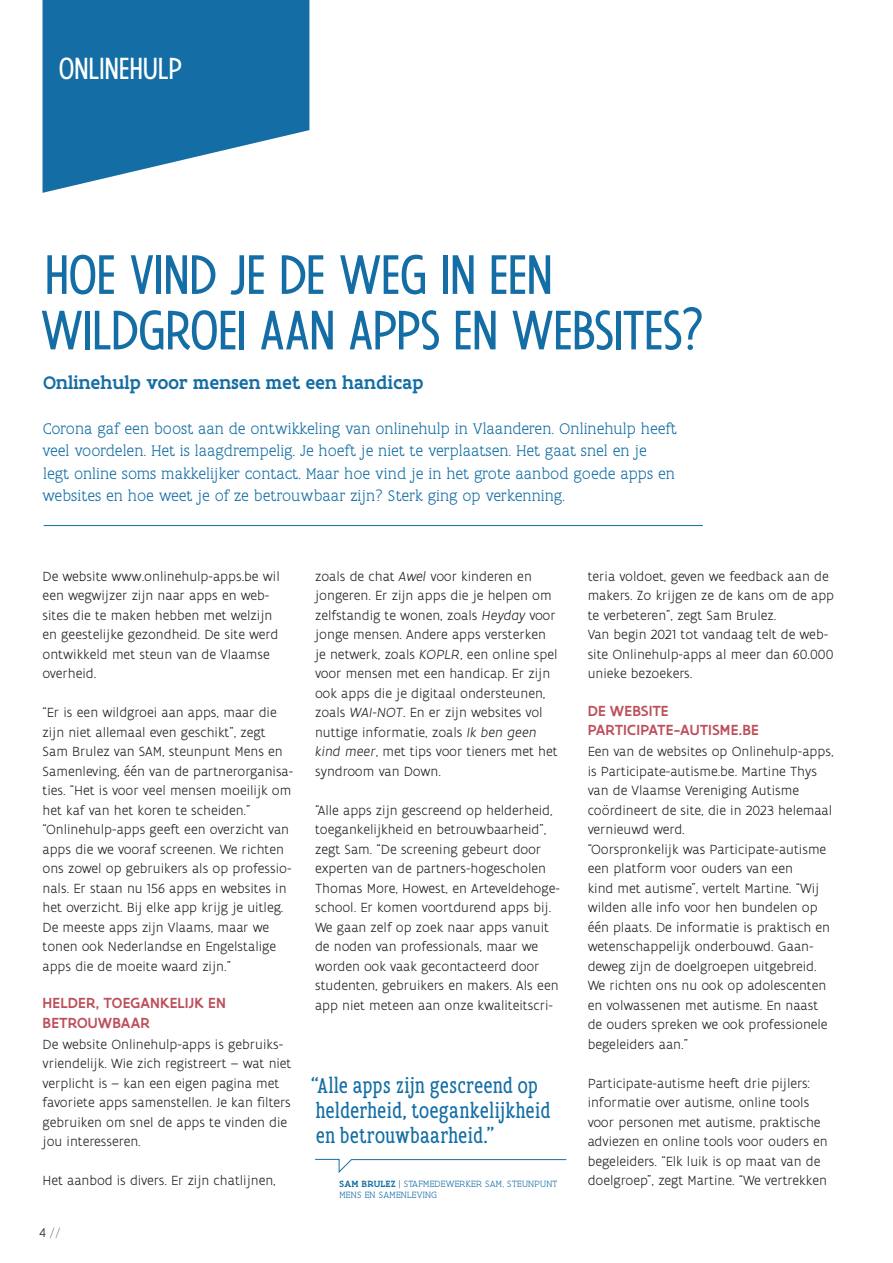
<style>
.page{position:relative;width:893px;height:1263px;background:#fff}
.page>*{position:absolute;margin:0;border:0;box-sizing:border-box;transform-origin:0 0}
.ART_Titel{font:condensed 60px/55.5px "Flanders Art Sans Pro";letter-spacing:-.02em;color:#146ea5}
.ART_Titel-2{font:condensed 33px "Flanders Art Sans Pro";letter-spacing:-.01em;color:#fff}
.Quote_Negatief{font:condensed 23.1px/25.2px "Flanders Art Serif Pro";letter-spacing:-.01em;color:#146ea5}
.ART_Intro{font:500 19.5px "Flanders Art Serif Pro";color:#146ea5}
.ART_Intro-2{font:300 16.5px/22.5px "Flanders Art Serif Pro";color:#146ea5}
.ART_Subtitel{font:500 15.75px/19.5px "Flanders Art Sans";letter-spacing:.01em;color:#bd4f5b}
.ART_Body{font:300 14.25px/19.5px "Flanders Art Sans";color:#231f20}
.t1{font:100 13.5px "Flanders Art Sans Pro";color:#231f20}
.Quote_Negatief_Naam{font:300 9.75px/10.5px "Flanders Art Serif Pro";letter-spacing:.02em;color:#146ea5}
.s1{font-family:"Flanders Art Sans";font-weight:300}
.s2{font-style:italic}
.s3{font-weight:500}
</style>
<div class="page">
<hr style="left:44px;top:525px;width:659px;height:1px;background:#146ea5">
<svg style="left:43px;top:0;width:266px;height:193px;fill:#146ea5"></svg>
<svg style="left:315px;top:1158px;width:252px;height:15px"></svg>
<p class="ART_Titel-2" style="left:59px;top:49px;width:125px">ONLINEHULP</p>
<p class="ART_Titel" style="left:40px;top:248px;width:667px">HOE VIND JE DE WEG IN EEN<br>WILDGROEI AAN APPS EN WEBSITES?</p>
<p class="ART_Intro" style="left:43px;top:370px;width:382px">Onlinehulp voor mensen met een handicap</p>
<p class="ART_Intro-2" style="left:42px;top:418px;width:636px">Corona gaf een boost aan de ontwikkeling van onlinehulp in Vlaanderen. Onlinehulp heeft veel voordelen. Het is laagdrempelig. Je hoeft je niet te verplaatsen. Het gaat snel en je legt online soms makkelijker contact. Maar hoe vind je in het grote aanbod goede apps en websites en hoe weet je of ze betrouwbaar zijn? Sterk ging op verkenning.</p>
<p class="ART_Body" style="left:43px;top:566px;width:239px">De website www.onlinehulp-apps.be wil een wegwijzer zijn naar apps en web&shy;sites die te maken hebben met welzijn en geestelijke gezondheid. De site werd ontwikkeld met steun van de Vlaamse overheid.</p>
<p class="ART_Body" style="left:43px;top:703px;width:252px">“Er is een wildgroei aan apps, maar die zijn niet allemaal even geschikt”, zegt Sam Brulez van SAM, steunpunt Mens en Samenleving, één van de partnerorganisa&shy;ties. “Het is voor veel mensen moeilijk om het kaf van het koren te scheiden.”</p>
<p class="ART_Body" style="left:43px;top:820px;width:251px">“Onlinehulp-apps geeft een overzicht van apps die we vooraf screenen. We richten ons zowel op gebruikers als op professio&shy;nals. Er staan nu 156 apps en websites in het overzicht. Bij elke app krijg je uitleg.<br>De meeste apps zijn Vlaams, maar we tonen ook Nederlandse en Engelstalige apps die de moeite waard zijn.”</p>
<p class="ART_Subtitel" style="left:43px;top:993px;width:185px">HELDER, TOEGANKELIJK EN<br>BETROUWBAAR</p>
<p class="ART_Body" style="left:43px;top:1034px;width:250px">De website Onlinehulp-apps is gebruiks&shy;vriendelijk. Wie zich registreert – wat niet verplicht is – kan een eigen pagina met favoriete apps samenstellen. Je kan filters gebruiken om snel de apps te vinden die jou interesseren.</p>
<p class="ART_Body" style="left:43px;top:1171px;width:235px">Het aanbod is divers. Er zijn chatlijnen,</p>
<p class="t1" style="left:39px;top:1225px;width:23px"><span class="s1">4</span> //</p>
<p class="ART_Body" style="left:315px;top:566px;width:244px">zoals de chat <span class="s2">Awel</span> voor kinderen en jongeren. Er zijn apps die je helpen om zelfstandig te wonen, zoals <span class="s2">Heyday</span> voor jonge mensen. Andere apps versterken je netwerk, zoals <span class="s2">KOPLR</span>, een online spel voor mensen met een handicap. Er zijn ook apps die je digitaal ondersteunen, zoals <span class="s2">WAI-NOT</span>. En er zijn websites vol nuttige informatie, zoals <span class="s2">Ik ben geen kind meer</span>, met tips voor tieners met het syndroom van Down.</p>
<p class="ART_Body" style="left:315px;top:800px;width:246px">“Alle apps zijn gescreend op helderheid, toegankelijkheid en betrouwbaarheid”, zegt Sam. “De screening gebeurt door experten van de partners-hogescholen Thomas More, Howest, en Arteveldehoge&shy;school. Er komen voortdurend apps bij.</p>
<p class="ART_Body" style="left:315px;top:917px;width:245px">We gaan zelf op zoek naar apps vanuit de noden van professionals, maar we worden ook vaak gecontacteerd door studenten, gebruikers en makers. Als een app niet meteen aan onze kwaliteitscri-</p>
<p class="Quote_Negatief" style="left:311px;top:1073px;width:241px">“Alle apps zijn gescreend op helderheid, toegankelijkheid en betrouwbaarheid.”</p>
<p class="Quote_Negatief_Naam" style="left:340px;top:1179px;width:219px"><span class="s3">SAM BRULEZ</span> | STAFMEDEWERKER SAM, STEUNPUNT<br>MENS EN SAMENLEVING</p>
<p class="ART_Body" style="left:588px;top:566px;width:248px">teria voldoet, geven we feedback aan de makers. Zo krijgen ze de kans om de app te verbeteren”, zegt Sam Brulez.</p>
<p class="ART_Body" style="left:588px;top:625px;width:247px">Van begin 2021 tot vandaag telt de web&shy;site Onlinehulp-apps al meer dan 60.000 unieke bezoekers.</p>
<p class="ART_Subtitel" style="left:588px;top:701px;width:173px">DE WEBSITE<br>PARTICIPATE-AUTISME.BE</p>
<p class="ART_Body" style="left:588px;top:742px;width:247px">Een van de websites op Onlinehulp-apps, is Participate-autisme.be. Martine Thys van de Vlaamse Vereniging Autisme coördineert de site, die in 2023 helemaal vernieuwd werd.</p>
<p class="ART_Body" style="left:588px;top:839px;width:244px">“Oorspronkelijk was Participate-autisme een platform voor ouders van een<br>kind met autisme”, vertelt Martine. “Wij wilden alle info voor hen bundelen op één plaats. De informatie is praktisch en wetenschappelijk onderbouwd. Gaan&shy;deweg zijn de doelgroepen uitgebreid.<br>We richten ons nu ook op adolescenten en volwassenen met autisme. En naast de ouders spreken we ook professionele begeleiders aan.”</p>
<p class="ART_Body" style="left:588px;top:1073px;width:242px">Participate-autisme heeft drie pijlers: informatie over autisme, online tools voor personen met autisme, praktische adviezen en online tools voor ouders en begeleiders. “Elk luik is op maat van de doelgroep”, zegt Martine. “We vertrekken</p>
</div>
